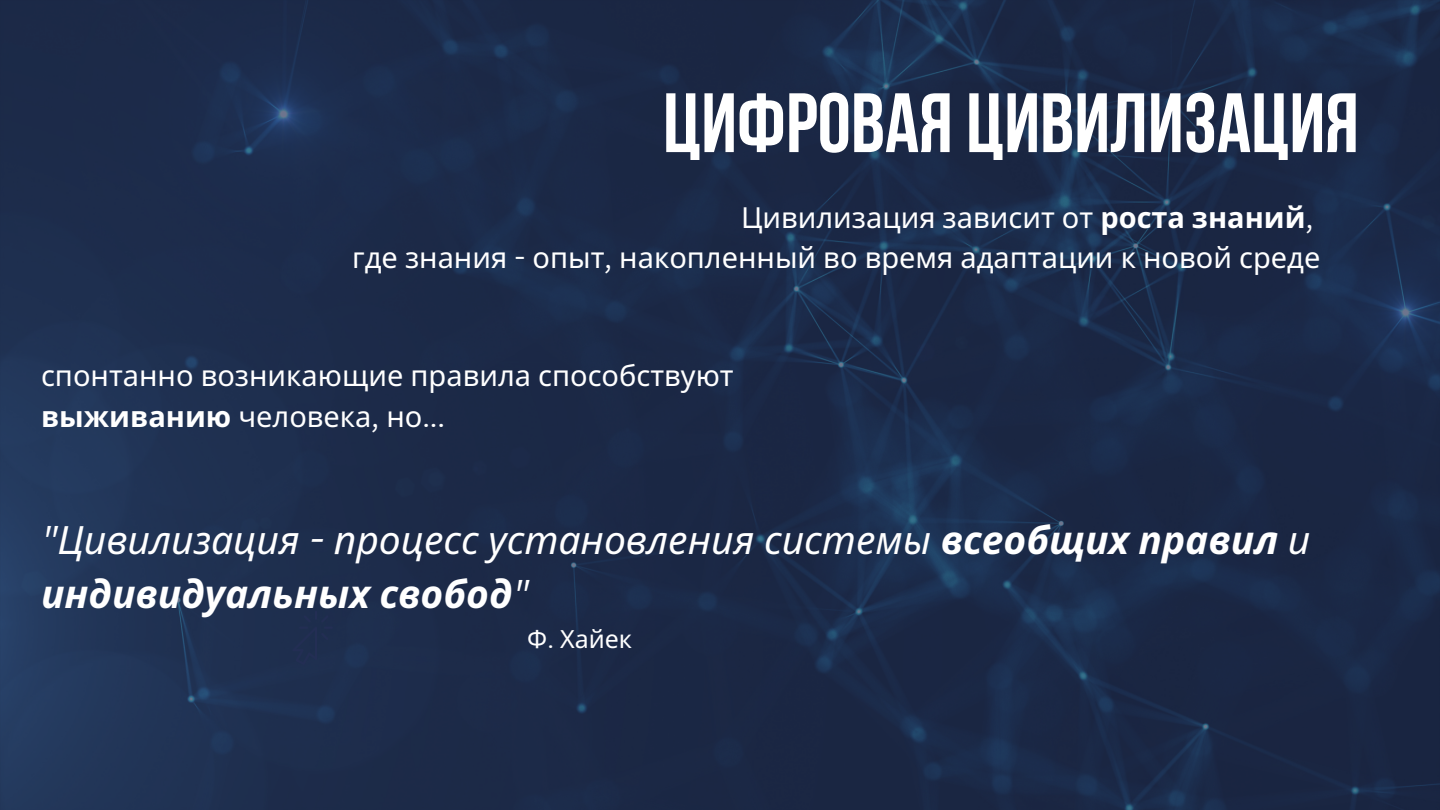
<style>
.page{position:relative;width:1440px;height:810px;background:#fff}
.page>*{position:absolute;margin:0;border:0;box-sizing:border-box;transform-origin:0 0}
.t1{font:700 84px "Bebas Neue";color:#fff}
.t2{font:italic 39px/54px "Noto Sans";color:#fff}
.t3{font:29px/40.5px "Noto Sans";color:#fff}
.t4{font:25px "Noto Sans";color:#fff}
.s1{font-weight:700}
.s2{font-family:"Canva Sans"}
</style>
<div class="page">
<img style="left:0;top:0;width:1440px;height:810px">
<div style="left:292px;top:611px;width:41px;height:54px;background:#1e2e4e"></div>
<p class="t1" style="left:663px;top:89px;width:698px">цифровая цивилизация</p>
<p class="t3" style="left:741px;top:196px;width:574px">Цивилизация зависит от <span class="s1">роста знаний</span><span class="s2">,</span></p>
<p class="t3" style="left:352px;top:237px;width:970px">где знания <span class="s2">-</span> опыт<span class="s2">,</span> накопленный во время адаптации к новой среде</p>
<p class="t3" style="left:41px;top:355px;width:694px">спонтанно возникающие правила способствуют <span class="s1">выживанию</span> человека<span class="s2">,</span> но<span class="s2">...</span></p>
<p class="t2" style="left:41px;top:512px;width:1271px"><span class="s2">"</span>Цивилизация <span class="s2">-</span> процесс установления системы <span class="s1">всеобщих правил</span> и <span class="s1">индивидуальных свобод</span><span class="s2">"</span></p>
<p class="t4" style="left:527px;top:621px;width:106px">Ф<span class="s2">.</span> Хайек</p>
</div>
